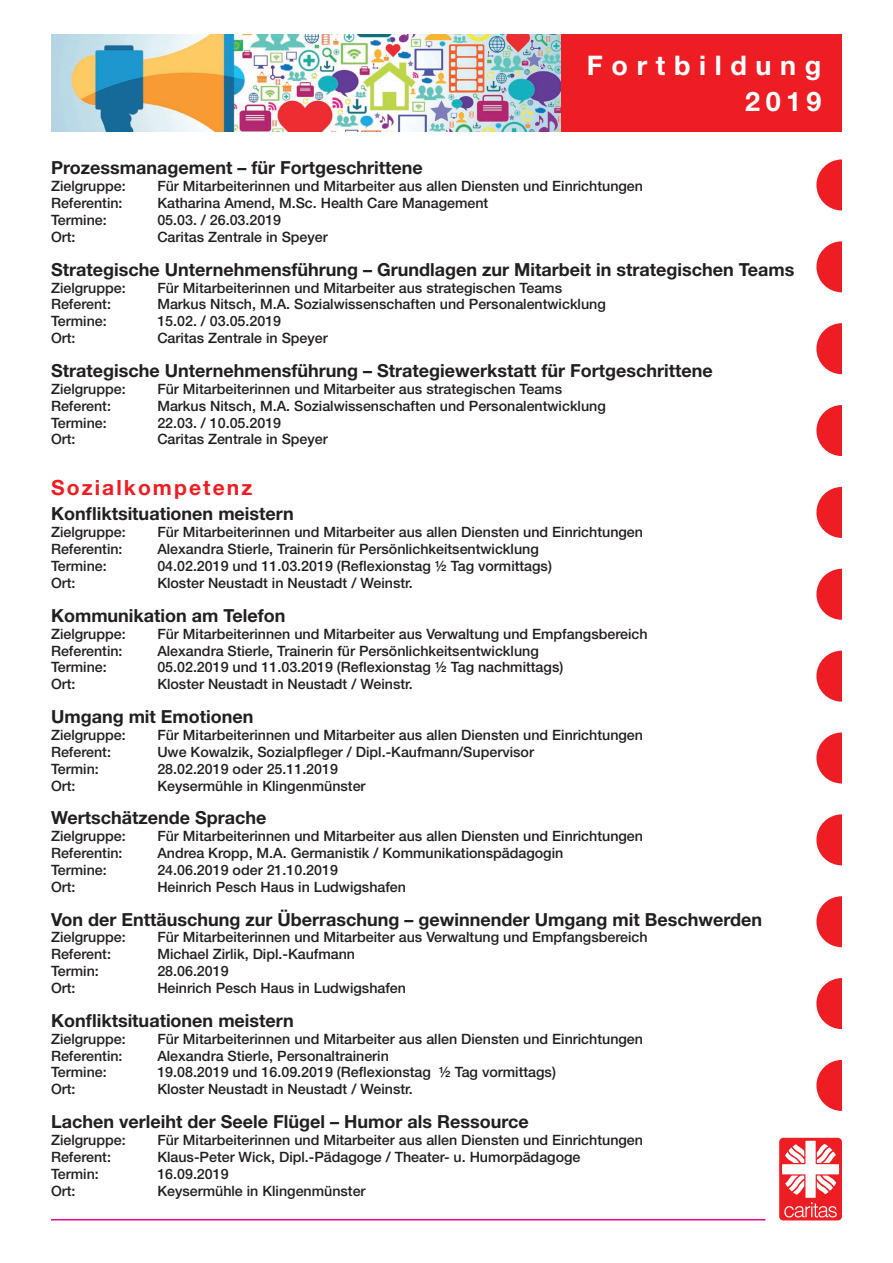
<style>
.page{position:relative;width:893px;height:1263px;background:#fff}
.page>*{position:absolute;margin:0;border:0;box-sizing:border-box;transform-origin:0 0}
.t1{font:700 27px/36px "Helvetica Neue LT Std";color:#fff;text-align:right}
.t2{font:700 21px "Helvetica Neue LT Std";letter-spacing:.1em;color:#ee1d23}
.t3{font:700 18px "Helvetica Neue LT Std";color:#231f20}
.t4{font:500 14.25px "Helvetica Neue LT Std";color:#231f20}
</style>
<div class="page">
<div style="left:816px;top:159px;width:51px;height:51px;background:#ee1d23;border-radius:50%"></div>
<div style="left:816px;top:241px;width:51px;height:51px;background:#ee1d23;border-radius:50%"></div>
<div style="left:816px;top:323px;width:51px;height:51px;background:#ee1d23;border-radius:50%"></div>
<div style="left:816px;top:405px;width:51px;height:51px;background:#ee1d23;border-radius:50%"></div>
<div style="left:816px;top:487px;width:51px;height:51px;background:#ee1d23;border-radius:50%"></div>
<div style="left:816px;top:569px;width:51px;height:51px;background:#ee1d23;border-radius:50%"></div>
<div style="left:816px;top:651px;width:51px;height:51px;background:#ee1d23;border-radius:50%"></div>
<div style="left:816px;top:732px;width:51px;height:51px;background:#ee1d23;border-radius:50%"></div>
<div style="left:816px;top:814px;width:51px;height:51px;background:#ee1d23;border-radius:50%"></div>
<div style="left:816px;top:896px;width:51px;height:51px;background:#ee1d23;border-radius:50%"></div>
<div style="left:816px;top:978px;width:51px;height:51px;background:#ee1d23;border-radius:50%"></div>
<div style="left:816px;top:1060px;width:51px;height:51px;background:#ee1d23;border-radius:50%"></div>
<div style="left:842px;top:142px;width:42px;height:1004px;background:#fff"></div>
<img style="left:51px;top:34px;width:510px;height:98px">
<div style="left:561px;top:34px;width:281px;height:98px;background:#ee1d23"></div>
<hr style="left:51px;top:1219px;width:714px;height:1px;background:#ed028c">
<div style="left:779px;top:1138px;width:63px;height:82px;background:#ee1d23;border-radius:4px"></div>
<svg style="left:782px;top:1141px;width:57px;height:76px"></svg>
<h1 class="t1" style="left:587px;top:46px;width:236px">F o r t b i l d u n g<br>2019</h1>
<p class="t3" style="left:51px;top:157px;width:373px">Prozessmanagement – für Fortgeschrittene</p>
<p class="t4" style="left:51px;top:178px;width:76px">Zielgruppe:</p>
<p class="t4" style="left:157px;top:178px;width:487px">Für Mitarbeiterinnen und Mitarbeiter aus allen Diensten und Einrichtungen</p>
<p class="t4" style="left:51px;top:195px;width:73px">Referentin:</p>
<p class="t4" style="left:157px;top:195px;width:333px">Katharina Amend, M.Sc. Health Care Management</p>
<p class="t4" style="left:51px;top:211px;width:57px">Termine:</p>
<p class="t4" style="left:157px;top:211px;width:125px">05.03. / 26.03.2019</p>
<p class="t4" style="left:51px;top:228px;width:26px">Ort:</p>
<p class="t4" style="left:157px;top:228px;width:172px">Caritas Zentrale in Speyer</p>
<p class="t3" style="left:51px;top:258px;width:745px">Strategische Unternehmensführung – Grundlagen zur Mitarbeit in strategischen Teams</p>
<p class="t4" style="left:51px;top:279px;width:76px">Zielgruppe:</p>
<p class="t4" style="left:157px;top:279px;width:406px">Für Mitarbeiterinnen und Mitarbeiter aus strategischen Teams</p>
<p class="t4" style="left:51px;top:296px;width:61px">Referent:</p>
<p class="t4" style="left:157px;top:296px;width:450px">Markus Nitsch, M.A. Sozialwissenschaften und Personalentwicklung</p>
<p class="t4" style="left:51px;top:313px;width:57px">Termine:</p>
<p class="t4" style="left:157px;top:313px;width:125px">15.02. / 03.05.2019</p>
<p class="t4" style="left:51px;top:330px;width:26px">Ort:</p>
<p class="t4" style="left:157px;top:330px;width:172px">Caritas Zentrale in Speyer</p>
<p class="t3" style="left:51px;top:359px;width:663px">Strategische Unternehmensführung – Strategiewerkstatt für Fortgeschrittene</p>
<p class="t4" style="left:51px;top:380px;width:76px">Zielgruppe:</p>
<p class="t4" style="left:157px;top:380px;width:406px">Für Mitarbeiterinnen und Mitarbeiter aus strategischen Teams</p>
<p class="t4" style="left:51px;top:397px;width:61px">Referent:</p>
<p class="t4" style="left:157px;top:397px;width:450px">Markus Nitsch, M.A. Sozialwissenschaften und Personalentwicklung</p>
<p class="t4" style="left:51px;top:414px;width:57px">Termine:</p>
<p class="t4" style="left:157px;top:414px;width:125px">22.03. / 10.05.2019</p>
<p class="t4" style="left:51px;top:431px;width:26px">Ort:</p>
<p class="t4" style="left:157px;top:431px;width:172px">Caritas Zentrale in Speyer</p>
<h2 class="t2" style="left:51px;top:475px;width:203px">Sozialkompetenz</h2>
<p class="t3" style="left:51px;top:503px;width:244px">Konfliktsituationen meistern</p>
<p class="t4" style="left:51px;top:524px;width:76px">Zielgruppe:</p>
<p class="t4" style="left:157px;top:524px;width:487px">Für Mitarbeiterinnen und Mitarbeiter aus allen Diensten und Einrichtungen</p>
<p class="t4" style="left:51px;top:541px;width:73px">Referentin:</p>
<p class="t4" style="left:157px;top:541px;width:383px">Alexandra Stierle, Trainerin für Persönlichkeitsentwicklung</p>
<p class="t4" style="left:51px;top:557px;width:57px">Termine:</p>
<p class="t4" style="left:157px;top:557px;width:396px">04.02.2019 und 11.03.2019 (Reflexionstag ½ Tag vormittags)</p>
<p class="t4" style="left:51px;top:574px;width:26px">Ort:</p>
<p class="t4" style="left:157px;top:574px;width:257px">Kloster Neustadt in Neustadt / Weinstr.</p>
<p class="t3" style="left:51px;top:604px;width:236px">Kommunikation am Telefon</p>
<p class="t4" style="left:51px;top:625px;width:76px">Zielgruppe:</p>
<p class="t4" style="left:157px;top:625px;width:492px">Für Mitarbeiterinnen und Mitarbeiter aus Verwaltung und Empfangsbereich</p>
<p class="t4" style="left:51px;top:642px;width:73px">Referentin:</p>
<p class="t4" style="left:157px;top:642px;width:383px">Alexandra Stierle, Trainerin für Persönlichkeitsentwicklung</p>
<p class="t4" style="left:51px;top:659px;width:57px">Termine:</p>
<p class="t4" style="left:157px;top:659px;width:407px">05.02.2019 und 11.03.2019 (Reflexionstag ½ Tag nachmittags)</p>
<p class="t4" style="left:51px;top:676px;width:26px">Ort:</p>
<p class="t4" style="left:157px;top:676px;width:257px">Kloster Neustadt in Neustadt / Weinstr.</p>
<p class="t3" style="left:51px;top:705px;width:204px">Umgang mit Emotionen</p>
<p class="t4" style="left:51px;top:726px;width:76px">Zielgruppe:</p>
<p class="t4" style="left:157px;top:726px;width:487px">Für Mitarbeiterinnen und Mitarbeiter aus allen Diensten und Einrichtungen</p>
<p class="t4" style="left:51px;top:743px;width:61px">Referent:</p>
<p class="t4" style="left:157px;top:743px;width:378px">Uwe Kowalzik, Sozialpfleger / Dipl.-Kaufmann/Supervisor</p>
<p class="t4" style="left:51px;top:760px;width:49px">Termin:</p>
<p class="t4" style="left:157px;top:760px;width:182px">28.02.2019 oder 25.11.2019</p>
<p class="t4" style="left:51px;top:777px;width:26px">Ort:</p>
<p class="t4" style="left:157px;top:777px;width:210px">Keysermühle in Klingenmünster</p>
<p class="t3" style="left:51px;top:807px;width:217px">Wertschätzende Sprache</p>
<p class="t4" style="left:51px;top:827px;width:76px">Zielgruppe:</p>
<p class="t4" style="left:157px;top:827px;width:487px">Für Mitarbeiterinnen und Mitarbeiter aus allen Diensten und Einrichtungen</p>
<p class="t4" style="left:51px;top:844px;width:73px">Referentin:</p>
<p class="t4" style="left:157px;top:844px;width:407px">Andrea Kropp, M.A. Germanistik / Kommunikationspädagogin</p>
<p class="t4" style="left:51px;top:861px;width:57px">Termine:</p>
<p class="t4" style="left:157px;top:861px;width:182px">24.06.2019 oder 21.10.2019</p>
<p class="t4" style="left:51px;top:878px;width:26px">Ort:</p>
<p class="t4" style="left:157px;top:878px;width:250px">Heinrich Pesch Haus in Ludwigshafen</p>
<p class="t3" style="left:51px;top:908px;width:713px">Von der Enttäuschung zur Überraschung – gewinnender Umgang mit Beschwerden</p>
<p class="t4" style="left:51px;top:929px;width:76px">Zielgruppe:</p>
<p class="t4" style="left:157px;top:929px;width:492px">Für Mitarbeiterinnen und Mitarbeiter aus Verwaltung und Empfangsbereich</p>
<p class="t4" style="left:51px;top:946px;width:61px">Referent:</p>
<p class="t4" style="left:157px;top:946px;width:199px">Michael Zirlik, Dipl.-Kaufmann</p>
<p class="t4" style="left:51px;top:962px;width:49px">Termin:</p>
<p class="t4" style="left:157px;top:962px;width:73px">28.06.2019</p>
<p class="t4" style="left:51px;top:979px;width:26px">Ort:</p>
<p class="t4" style="left:157px;top:979px;width:250px">Heinrich Pesch Haus in Ludwigshafen</p>
<p class="t3" style="left:51px;top:1009px;width:244px">Konfliktsituationen meistern</p>
<p class="t4" style="left:51px;top:1030px;width:76px">Zielgruppe:</p>
<p class="t4" style="left:157px;top:1030px;width:487px">Für Mitarbeiterinnen und Mitarbeiter aus allen Diensten und Einrichtungen</p>
<p class="t4" style="left:51px;top:1047px;width:73px">Referentin:</p>
<p class="t4" style="left:157px;top:1047px;width:233px">Alexandra Stierle, Personaltrainerin</p>
<p class="t4" style="left:51px;top:1064px;width:57px">Termine:</p>
<p class="t4" style="left:157px;top:1064px;width:400px">19.08.2019 und 16.09.2019 (Reflexionstag ½ Tag vormittags)</p>
<p class="t4" style="left:51px;top:1081px;width:26px">Ort:</p>
<p class="t4" style="left:157px;top:1081px;width:257px">Kloster Neustadt in Neustadt / Weinstr.</p>
<p class="t3" style="left:51px;top:1110px;width:479px">Lachen verleiht der Seele Flügel – Humor als Ressource</p>
<p class="t4" style="left:51px;top:1131px;width:76px">Zielgruppe:</p>
<p class="t4" style="left:157px;top:1131px;width:487px">Für Mitarbeiterinnen und Mitarbeiter aus allen Diensten und Einrichtungen</p>
<p class="t4" style="left:51px;top:1148px;width:61px">Referent:</p>
<p class="t4" style="left:157px;top:1148px;width:425px">Klaus-Peter Wick, Dipl.-Pädagoge / Theater- u. Humorpädagoge</p>
<p class="t4" style="left:51px;top:1165px;width:49px">Termin:</p>
<p class="t4" style="left:157px;top:1165px;width:73px">16.09.2019</p>
<p class="t4" style="left:51px;top:1182px;width:26px">Ort:</p>
<p class="t4" style="left:157px;top:1182px;width:210px">Keysermühle in Klingenmünster</p>
</div>
